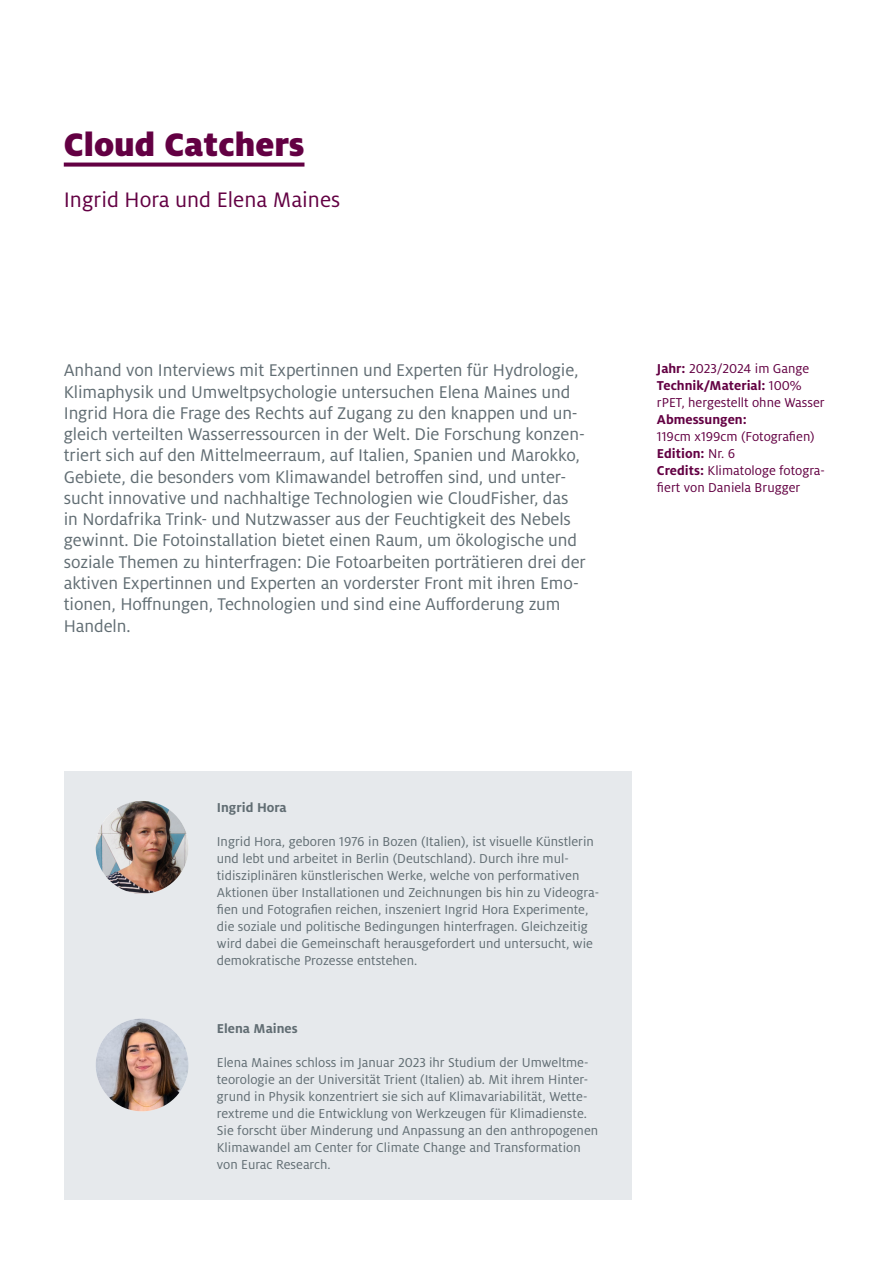
<style>
.page{position:relative;width:893px;height:1263px;background:#fff}
.page>*{position:absolute;margin:0;border:0;box-sizing:border-box;transform-origin:0 0}
.HL_Milo_Sans_24_pt_Headline{font:900 36px "Milo Pro";color:#630043}
.HL_Milo_Sans_34_pt_Headline{font:23.25px "Milo Pro";color:#630043}
.a_7_SL_Milo_Sans_12_5_pt{font:18.75px/21.3px "Milo Pro";letter-spacing:-.005em;color:#616d73}
.a_1_BT_Milo_Sans_9_5_pt{font:14.25px/17px "Milo Pro";color:#616d73}
.a_1_BT_Milo_Sans_9_5_pt-2{font:14.25px/17px "Milo Pro";color:#630043}
.a_6_SL_Milo_Sans_15_5_pt{font:14.25px "Milo Pro";color:#630043}
.a_1_BT_Milo_Sans_9_5_pt-3{font:700 14.25px "Milo Pro";color:#616d73}
.a_1_BT_Milo_Sans_9_5_pt-4{font:700 14.25px "Milo Pro";color:#630043}
.s1{font-weight:700}
.s2{font-weight:400}
</style>
<div class="page">
<svg style="left:64px;top:163px;width:240px;height:4px"></svg>
<div style="left:64px;top:771px;width:567px;height:428px;background:#e6e9ec"></div>
<img style="left:96px;top:801px;width:93px;height:93px;border-radius:46px">
<img style="left:96px;top:1018px;width:93px;height:93px;border-radius:46px">
<p class="HL_Milo_Sans_24_pt_Headline" style="left:64px;top:123px;width:242px">Cloud Catchers</p>
<p class="HL_Milo_Sans_34_pt_Headline" style="left:64px;top:187px;width:278px">Ingrid Hora und Elena Maines</p>
<p class="a_7_SL_Milo_Sans_12_5_pt" style="left:64px;top:360px;width:524px">Anhand von Interviews mit Expertinnen und Experten für Hydrologie, Klimaphysik und Umweltpsychologie untersuchen Elena Maines und Ingrid Hora die Frage des Rechts auf Zugang zu den knappen und un&shy;gleich verteilten Wasserressourcen in der Welt. Die Forschung konzen&shy;triert sich auf den Mittelmeerraum, auf Italien, Spanien und Marokko, Gebiete, die besonders vom Klimawandel betroffen sind, und unter&shy;sucht innovative und nachhaltige Technologien wie CloudFisher, das in Nordafrika Trink- und Nutzwasser aus der Feuchtigkeit des Nebels gewinnt. Die Fotoinstallation bietet einen Raum, um ökologische und soziale Themen zu hinterfragen: Die Fotoarbeiten porträtieren drei der aktiven Expertinnen und Experten an vorderster Front mit ihren Emo&shy;tionen, Hoffnungen, Technologien und sind eine Aufforderung zum Handeln.</p>
<p class="a_6_SL_Milo_Sans_15_5_pt" style="left:657px;top:360px;width:154px"><span class="s1">Jahr:</span> 2023/2024 im Gange</p>
<p class="a_1_BT_Milo_Sans_9_5_pt-2" style="left:657px;top:377px;width:169px"><span class="s1">Technik/Material:</span> 100% rPET, hergestellt ohne Wasser</p>
<p class="a_1_BT_Milo_Sans_9_5_pt-2" style="left:657px;top:411px;width:159px"><span class="s1">Abmessungen:<br></span>119cm x199cm (Fotografien)</p>
<p class="a_1_BT_Milo_Sans_9_5_pt-4" style="left:657px;top:445px;width:80px">Edition: <span class="s2">Nr. 6</span></p>
<p class="a_1_BT_Milo_Sans_9_5_pt-2" style="left:657px;top:462px;width:170px"><span class="s1">Credits:</span> Klimatologe fotogra&shy;fiert von Daniela Brugger</p>
<p class="a_1_BT_Milo_Sans_9_5_pt-3" style="left:217px;top:800px;width:71px">Ingrid Hora</p>
<p class="a_1_BT_Milo_Sans_9_5_pt" style="left:217px;top:833px;width:384px">Ingrid Hora, geboren 1976 in Bozen (Italien), ist visuelle Künstlerin und lebt und arbeitet in Berlin (Deutschland). Durch ihre mul&shy;tidisziplinären künstlerischen Werke, welche von performativen Aktionen über Installationen und Zeichnungen bis hin zu Videogra&shy;fien und Fotografien reichen, inszeniert Ingrid Hora Experimente, die soziale und politische Bedingungen hinterfragen. Gleichzeitig wird dabei die Gemeinschaft herausgefordert und untersucht, wie demokratische Prozesse entstehen.</p>
<p class="a_1_BT_Milo_Sans_9_5_pt-3" style="left:217px;top:1021px;width:82px">Elena Maines</p>
<p class="a_1_BT_Milo_Sans_9_5_pt" style="left:217px;top:1054px;width:383px">Elena Maines schloss im Januar 2023 ihr Studium der Umweltme&shy;teorologie an der Universität Trient (Italien) ab. Mit ihrem Hinter&shy;grund in Physik konzentriert sie sich auf Klimavariabilität, Wette&shy;rextreme und die Entwicklung von Werkzeugen für Klimadienste.<br>Sie forscht über Minderung und Anpassung an den anthropogenen Klimawandel am Center for Climate Change and Transformation von Eurac Research.</p>
</div>
